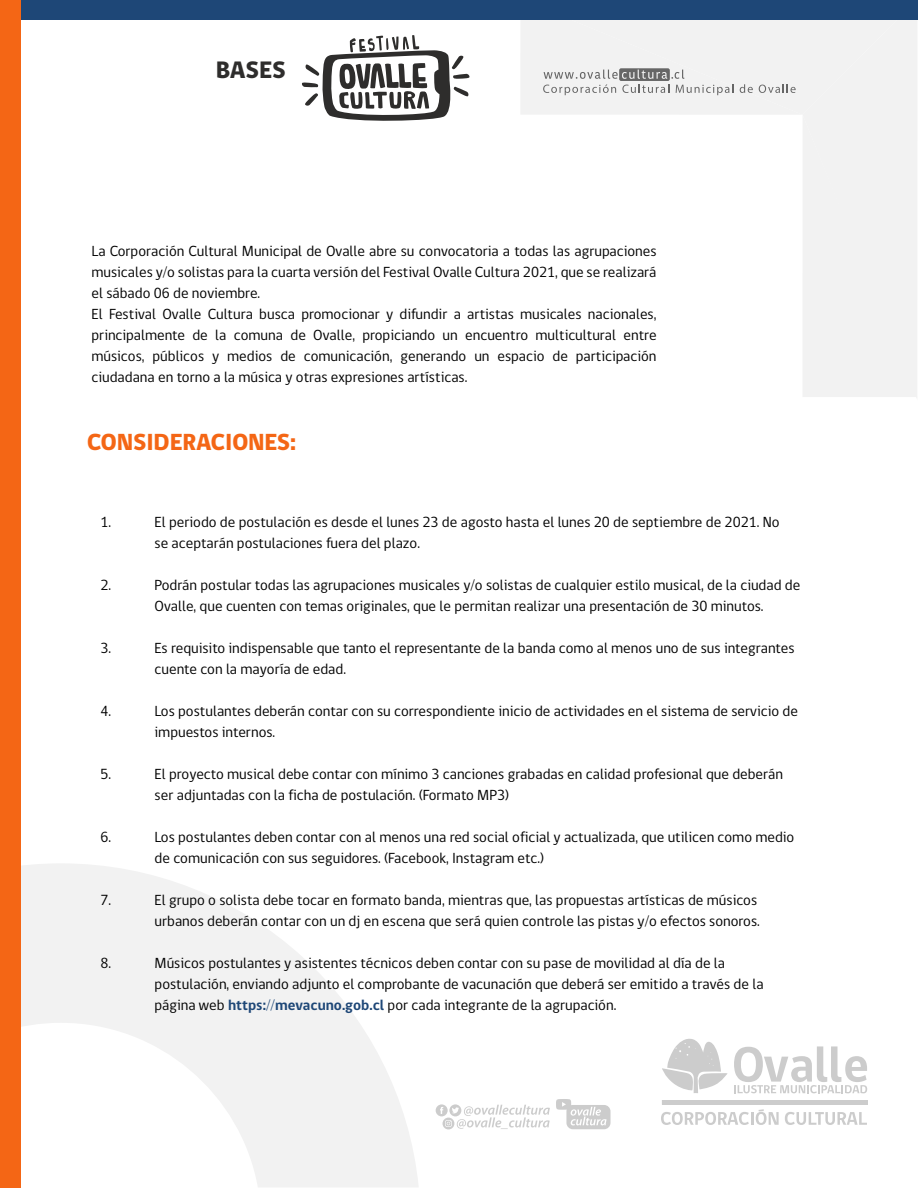
<style>
.page{position:relative;width:918px;height:1188px;background:#fff}
.page>*{position:absolute;margin:0;border:0;box-sizing:border-box;transform-origin:0 0}
.t1{font:800 24.45px "gob CL";color:#2e2d2c}
.t2{font:800 23.85px "gob CL";letter-spacing:-.005em;color:#f46615}
.t3{font:15px/21px "gob CL";color:#000}
.s1{font-weight:700;color:#1e4777}
</style>
<div class="page">
<svg style="left:734px;top:1046px;width:133px;height:47px"></svg>
<svg style="left:662px;top:1038px;width:66px;height:55px"></svg>
<svg style="left:661px;top:1100px;width:206px;height:25px"></svg>
<svg style="left:521px;top:20px;width:396px;height:377px"></svg>
<svg style="left:21px;top:864px;width:397px;height:323px;fill:#f2f2f2"></svg>
<svg style="left:436px;top:1104px;width:114px;height:25px"></svg>
<svg style="left:556px;top:1099px;width:55px;height:30px"></svg>
<div style="left:0;top:0;width:918px;height:20px;background:#1e4777"></div>
<div style="left:0;top:0;width:21px;height:1188px;background:#f46615"></div>
<svg style="left:302px;top:35px;width:168px;height:86px"></svg>
<h1 class="t1" style="left:216px;top:53px;width:72px">BASES</h1>
<p class="t3" style="left:92px;top:241px;width:567px">La Corporación Cultural Municipal de Ovalle abre su convocatoria a todas las agrupaciones musicales y/o solistas para la cuarta versión del Festival Ovalle Cultura 2021, que se realizará el sábado 06 de noviembre.<br>El Festival Ovalle Cultura busca promocionar y difundir a artistas musicales nacionales, principalmente de la comuna de Ovalle, propiciando un encuentro multicultural entre músicos, públicos y medios de comunicación, generando un espacio de participación ciudadana en torno a la música y otras expresiones artísticas.</p>
<h2 class="t2" style="left:87px;top:425px;width:210px">CONSIDERACIONES:</h2>
<p class="t3" style="left:101px;top:512px;width:12px">1.</p>
<p class="t3" style="left:155px;top:512px;width:627px">El periodo de postulación es desde el lunes 23 de agosto hasta el lunes 20 de septiembre de 2021. No se aceptarán postulaciones fuera del plazo.</p>
<p class="t3" style="left:101px;top:575px;width:12px">2.</p>
<p class="t3" style="left:155px;top:575px;width:647px">Podrán postular todas las agrupaciones musicales y/o solistas de cualquier estilo musical, de la ciudad de<br>Ovalle, que cuenten con temas originales, que le permitan realizar una presentación de 30 minutos.</p>
<p class="t3" style="left:101px;top:638px;width:12px">3.</p>
<p class="t3" style="left:155px;top:638px;width:642px">Es requisito indispensable que tanto el representante de la banda como al menos uno de sus integrantes cuente con la mayoría de edad.</p>
<p class="t3" style="left:101px;top:701px;width:12px">4.</p>
<p class="t3" style="left:155px;top:701px;width:645px">Los postulantes deberán contar con su correspondiente inicio de actividades en el sistema de servicio de impuestos internos.</p>
<p class="t3" style="left:101px;top:764px;width:12px">5.</p>
<p class="t3" style="left:155px;top:764px;width:630px">El proyecto musical debe contar con mínimo 3 canciones grabadas en calidad profesional que deberán ser adjuntadas con la ficha de postulación. (Formato MP3)</p>
<p class="t3" style="left:101px;top:827px;width:12px">6.</p>
<p class="t3" style="left:155px;top:827px;width:641px">Los postulantes deben contar con al menos una red social oficial y actualizada, que utilicen como medio de comunicación con sus seguidores. (Facebook, Instagram etc.)</p>
<p class="t3" style="left:101px;top:890px;width:12px">7.</p>
<p class="t3" style="left:155px;top:890px;width:607px">El grupo o solista debe tocar en formato banda, mientras que, las propuestas artísticas de músicos urbanos deberán contar con un dj en escena que será quien controle las pistas y/o efectos sonoros.</p>
<p class="t3" style="left:101px;top:953px;width:12px">8.</p>
<p class="t3" style="left:155px;top:953px;width:611px">Músicos postulantes y asistentes técnicos deben contar con su pase de movilidad al día de la postulación, enviando adjunto el comprobante de vacunación que deberá ser emitido a través de la página web <span class="s1">https://mevacuno.gob.cl</span> por cada integrante de la agrupación.</p>
</div>
